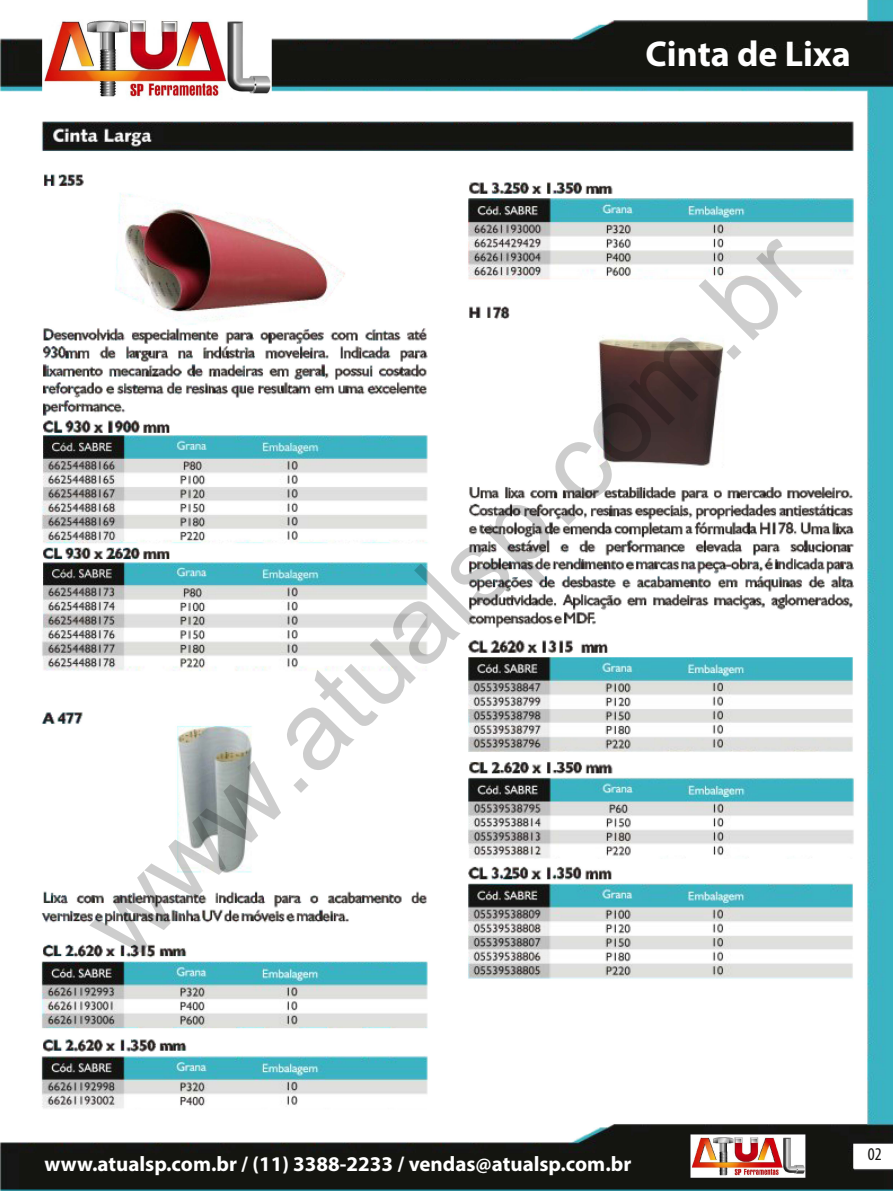
<style>
.page{position:relative;width:893px;height:1191px;background:#fff}
.page>*{position:absolute;margin:0;border:0;box-sizing:border-box;transform-origin:0 0}
.t1{font:108px "Arial";color:rgb(0 0 0/.2)}
.t2{font:700 36px "Myriad Pro";color:#fff}
.t3{font:700 21px "Myriad Pro";color:#fff}
.t4{font:condensed 18px "Myriad Pro";color:#151513}
</style>
<div class="page">
<img style="left:0;top:0;width:893px;height:1191px">
<img style="left:1px;top:2px;width:890px;height:95px">
<img style="left:126px;top:209px;width:202px;height:104px">
<img style="left:468px;top:182px;width:387px;height:66px">
<img style="left:598px;top:338px;width:125px;height:128px">
<img style="left:42px;top:434px;width:83px;height:38px">
<img style="left:42px;top:560px;width:83px;height:38px">
<img style="left:177px;top:724px;width:75px;height:148px">
<img style="left:466px;top:653px;width:405px;height:323px">
<img style="left:41px;top:889px;width:387px;height:36px">
<img style="left:41px;top:943px;width:388px;height:80px">
<img style="left:41px;top:1054px;width:84px;height:26px">
<img style="left:1px;top:1119px;width:890px;height:69px">
<h2 class="t2" style="left:646px;top:30px;width:207px">Cinta de Lixa</h2>
<h1 class="t1" style="left:52px;top:888px;width:974px;rotate:-45deg">www.atualsp.com.br</h1>
<p class="t3" style="left:44px;top:1150px;width:588px">www.atualsp.com.br / (11) 3388-2233 / vendas@atualsp.com.br</p>
<p class="t4" style="left:868px;top:1142px;width:15px">02</p>
</div>
